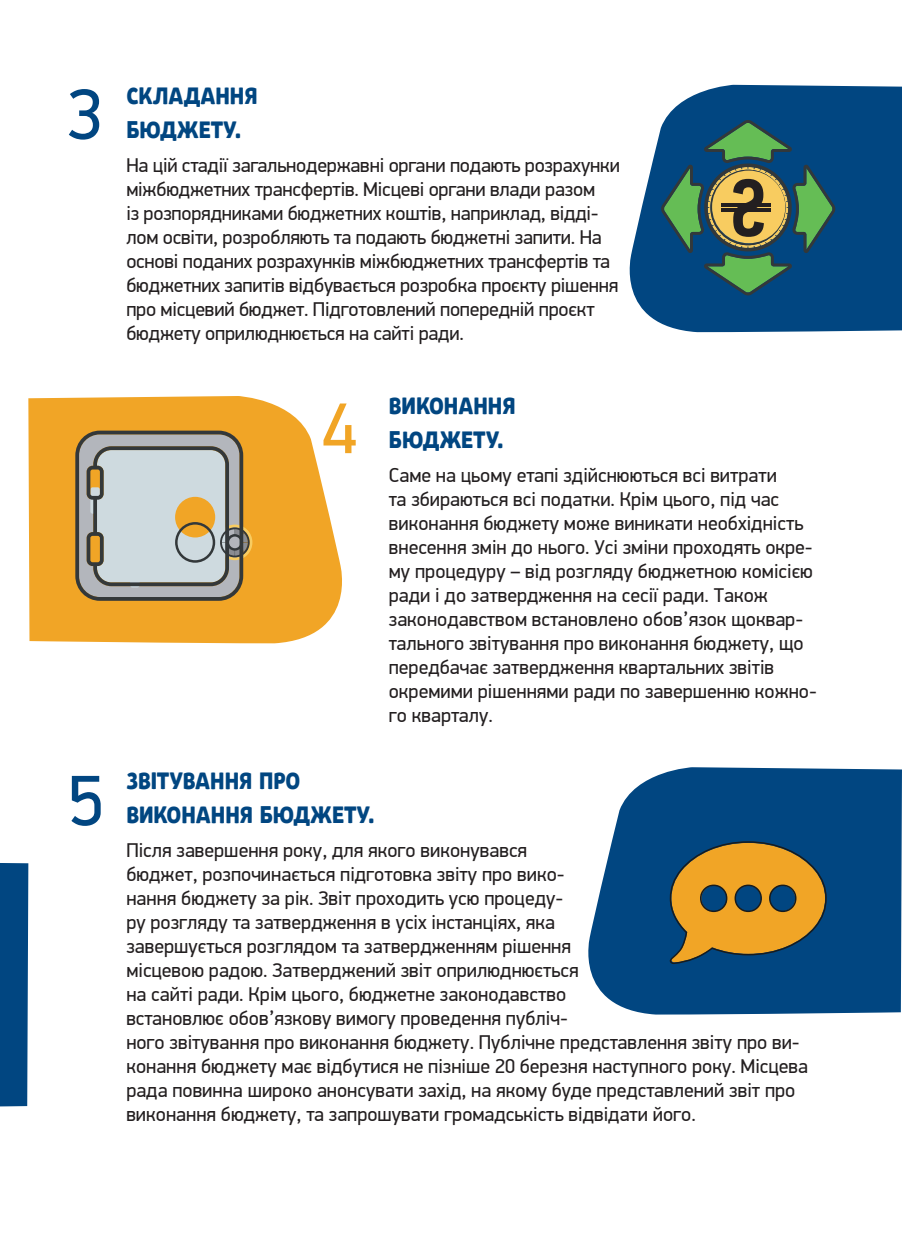
<style>
.page{position:relative;width:902px;height:1248px;background:#fff}
.page>*{position:absolute;margin:0;border:0;box-sizing:border-box;transform-origin:0 0}
.t1{font:72px "PF Din Display Pro";color:#014681}
.t2{font:72px "PF Din Display Pro";color:#f1a526}
.t3{font:700 24px/34px "Pusia";letter-spacing:-.005em;color:#014681;scale:.91 1}
.t4{font:20px/24px "PF Din Display Pro";color:#231f20}
</style>
<div class="page">
<svg style="left:28px;top:396px;width:314px;height:247px;background:#f2af40"></svg>
<svg style="left:629px;top:85px;width:272px;height:247px;background:#276193"></svg>
<svg style="left:588px;top:767px;width:313px;height:247px;background:#19578d"></svg>
<div style="left:0;top:863px;width:28px;height:244px;background:#014681"></div>
<svg style="left:75px;top:430px;width:177px;height:170px;background:#b2b0a3"></svg>
<svg style="left:660px;top:120px;width:175px;height:175px;background:#386a69"></svg>
<hr style="left:721px;top:203px;width:50px;height:3px;background:#231f20">
<hr style="left:721px;top:209px;width:50px;height:3px;background:#231f20">
<svg style="left:669px;top:840px;width:158px;height:124px;background:#957e43"></svg>
<h1 class="t1" style="left:68px;top:72px;width:37px">3</h1>
<h1 class="t1" style="left:68px;top:758px;width:37px">5</h1>
<p class="t3" style="left:126px;top:77px;width:146px">СКЛАДАННЯ<br>БЮДЖЕТУ.</p>
<p class="t4" style="left:126px;top:153px;width:495px">На цій стадії загальнодержавні органи подають розрахунки міжбюджетних трансфертів. Місцеві органи влади разом<br>із розпорядниками бюджетних коштів, наприклад, відді&shy;лом освіти, розробляють та подають бюджетні запити. На основі поданих розрахунків міжбюджетних трансфертів та бюджетних запитів відбувається розробка проєкту рішення про місцевий бюджет. Підготовлений попередній проєкт бюджету оприлюднюється на сайті ради.</p>
<h1 class="t2" style="left:321px;top:386px;width:37px">4</h1>
<p class="t3" style="left:389px;top:387px;width:141px">ВИКОНАННЯ<br>БЮДЖЕТУ.</p>
<p class="t4" style="left:389px;top:463px;width:429px">Саме на цьому етапі здійснюються всі витрати<br>та збираються всі податки. Крім цього, під час виконання бюджету може виникати необхідність внесення змін до нього. Усі зміни проходять окре&shy;му процедуру – від розгляду бюджетною комісією ради і до затвердження на сесії ради. Також законодавством встановлено обов’язок щоквар&shy;тального звітування про виконання бюджету, що передбачає затвердження квартальних звітів окремими рішеннями ради по завершенню кожно&shy;го кварталу.</p>
<p class="t3" style="left:126px;top:762px;width:274px">ЗВІТУВАННЯ ПРО<br>ВИКОНАННЯ БЮДЖЕТУ.</p>
<p class="t4" style="left:126px;top:838px;width:683px">Після завершення року, для якого виконувався<br>бюджет, розпочинається підготовка звіту про вико-<br>нання бюджету за рік. Звіт проходить усю процеду-<br>ру розгляду та затвердження в усіх інстанціях, яка<br>завершується розглядом та затвердженням рішення<br>місцевою радою. Затверджений звіт оприлюднюється<br>на сайті ради. Крім цього, бюджетне законодавство<br>встановлює обов’язкову вимогу проведення публіч-<br>ного звітування про виконання бюджету. Публічне представлення звіту про ви&shy;конання бюджету має відбутися не пізніше 20 березня наступного року. Місцева рада повинна широко анонсувати захід, на якому буде представлений звіт про виконання бюджету, та запрошувати громадськість відвідати його.</p>
</div>
